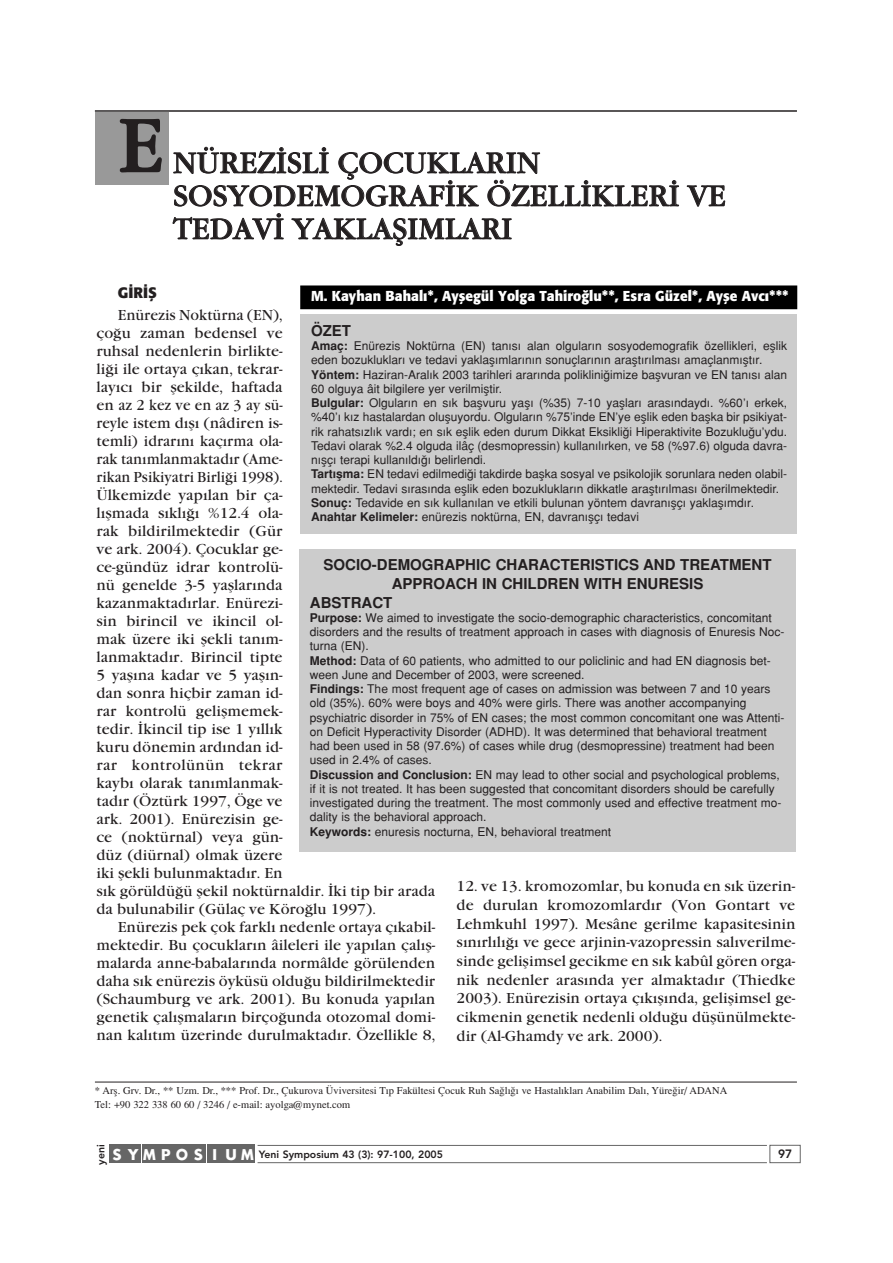
<style>
.page{position:relative;width:893px;height:1263px;background:#fff}
.page>*{position:absolute;margin:0;border:0;box-sizing:border-box;transform-origin:0 0}
.t1{font:76.2px "Garamond";color:#231f20}
.t2{font:30px/33px "Garamond";color:#231f20}
.t3{font:15px/18px "Garamond";color:#231f20;text-align:justify}
.t4{font:15px "Helvetica Turk B";color:#231f20}
.t5{font:700 15px "Formata";color:#231f20}
.t6{font:700 14.25px "Formata";color:#fff;scale:.95 1}
.t7{font:12px/14.2px "Helvetica Turk";color:#231f20}
.t8{font:800 12px "Avenir";color:#231f20}
.t9{font:10.5px/13.5px "Times Turk";color:#231f20}
.t10{font:800 10.5px "Avenir";color:#231f20}
.s1{font-family:"Helvetica Turk B"}
.s2{font-family:"Futura Maxi";font-weight:700;font-size:14.25px;color:#fff}
</style>
<div class="page">
<div style="left:109px;top:1145px;width:15px;height:18px;background:#666"></div>
<div style="left:126px;top:1145px;width:15px;height:18px;background:#666"></div>
<div style="left:142px;top:1145px;width:15px;height:18px;background:#666"></div>
<div style="left:158px;top:1145px;width:15px;height:18px;background:#666"></div>
<div style="left:175px;top:1145px;width:15px;height:18px;background:#666"></div>
<div style="left:191px;top:1145px;width:15px;height:18px;background:#666"></div>
<div style="left:207px;top:1145px;width:15px;height:18px;background:#666"></div>
<div style="left:223px;top:1145px;width:15px;height:18px;background:#666"></div>
<div style="left:240px;top:1145px;width:15px;height:18px;background:#666"></div>
<svg style="left:257px;top:1145px;width:544px;height:18px"></svg>
<div style="left:95px;top:111px;width:73px;height:74px;background:#999"></div>
<hr style="left:95px;top:111px;width:701px;height:1px;background:#231f20">
<div style="left:300px;top:314px;width:497px;height:219px;background:#ccc"></div>
<div style="left:301px;top:286px;width:495px;height:22px;background:#000"></div>
<div style="left:300px;top:286px;width:497px;height:23px;border:1px solid #000"></div>
<div style="left:299px;top:550px;width:497px;height:302px;background:#ccc"></div>
<hr style="left:95px;top:1082px;width:701px;height:1px;background:#231f20">
<h1 class="t1" style="left:118px;top:120px;width:47px">E</h1>
<h2 class="t2" style="left:173px;top:150px;width:554px">NÜREZ‹SL‹ ÇOCUKLARIN<br>SOSYODEMOGRAF‹K ÖZELL‹KLER‹ VE<br>TEDAV‹ YAKLAfiIMLARI</h2>
<p class="t5" style="left:118px;top:286px;width:41px">G‹R‹fi</p>
<p class="t3" style="left:96px;top:308px;width:340px;text-align:left;text-indent:21px">Enürezis Noktürna (EN),<br>ço¤u zaman bedensel ve<br>ruhsal nedenlerin birlikte-<br>li¤i ile ortaya ç›kan, tekrar-<br>lay›c› bir flekilde, haftada<br>en az 2 kez ve en az 3 ay sü-<br>reyle istem d›fl› (nâdiren is-<br>temli) idrar›n› kaç›rma ola-<br>rak tan›mlanmaktad›r (Ame-<br>rikan Psikiyatri Birli¤i 1998).<br>Ülkemizde yap›lan bir ça-<br>l›flmada s›kl›¤› %12.4 ola-<br>rak bildirilmektedir (Gür<br>ve ark. 2004). Çocuklar ge-<br>ce-gündüz idrar kontrolü-<br>nü genelde 3-5 yafllar›nda<br>kazanmaktad›rlar. Enürezi-<br>sin birincil ve ikincil ol-<br>mak üzere iki flekli tan›m-<br>lanmaktad›r. Birincil tipte<br>5 yafl›na kadar ve 5 yafl›n-<br>dan sonra hiçbir zaman id-<br>rar kontrolü geliflmemek-<br>tedir. ‹kincil tip ise 1 y›ll›k<br>kuru dönemin ard›ndan id-<br>rar kontrolünün tekrar<br>kayb› olarak tan›mlanmak-<br>tad›r (Öztürk 1997, Öge ve<br>ark. 2001). Enürezisin ge-<br>ce (noktürnal) veya gün-<br>düz (diürnal) olmak üzere<br>iki flekli bulunmaktad›r. En<br>s›k görüldü¤ü flekil noktürnaldir. ‹ki tip bir arada da bulunabilir (Gülaç ve Köro¤lu 1997).</p>
<p class="t3" style="left:96px;top:920px;width:340px;text-indent:21px">Enürezis pek çok farkl› nedenle ortaya ç›kabil&shy;mektedir. Bu çocuklar›n âileleri ile yap›lan çal›fl&shy;malarda anne-babalar›nda normâlde görülenden daha s›k enürezis öyküsü oldu¤u bildirilmektedir (Schaumburg ve ark. 2001). Bu konuda yap›lan genetik çal›flmalar›n birço¤unda otozomal domi&shy;nan kal›t›m üzerinde durulmaktad›r. Özellikle 8,</p>
<p class="t6" style="left:311px;top:290px;width:504px">M. Kayhan Bahal›*, Ayflegül Yolga Tahiro¤lu**, Esra Güzel*, Ayfle Avc›***</p>
<p class="t4" style="left:311px;top:325px;width:42px">ÖZET</p>
<p class="t7" style="left:311px;top:341px;width:477px"><span class="s1">Amaç:</span> Enürezis Noktürna (EN) tan›s› alan olgular›n sosyodemografik özellikleri, efllik eden bozukluklar› ve tedavi yaklafl›mlar›n›n sonuçlar›n›n araflt›r›lmas› amaçlanm›flt›r.<br><span class="s1">Yöntem:</span> Haziran-Aral›k 2003 tarihleri arar›nda poliklini¤imize baflvuran ve EN tan›s› alan 60 olguya âit bilgilere yer verilmifltir.<br><span class="s1">Bulgular:</span> Olgular›n en s›k baflvuru yafl› (%35) 7-10 yafllar› aras›ndayd›. %60’› erkek, %40’› k›z hastalardan olufluyordu. Olgular›n %75’inde EN’ye efllik eden baflka bir psikiyat&shy;rik rahats›zl›k vard›; en s›k efllik eden durum Dikkat Eksikli¤i Hiperaktivite Bozuklu¤u’ydu.<br>Tedavi olarak %2.4 olguda ilâç (desmopressin) kullan›l›rken, ve 58 (%97.6) olguda davra&shy;n›flç› terapi kullan›ld›¤› belirlendi.<br><span class="s1">Tart›flma:</span> EN tedavi edilmedi¤i takdirde baflka sosyal ve psikolojik sorunlara neden olabil&shy;mektedir. Tedavi s›ras›nda efllik eden bozukluklar›n dikkatle araflt›r›lmas› önerilmektedir.<br><span class="s1">Sonuç:</span> Tedavide en s›k kullan›lan ve etkili bulunan yöntem davran›flç› yaklafl›md›r.<br><span class="s1">Anahtar Kelimeler:</span> enürezis noktürna, EN, davran›flç› tedavi</p>
<p class="t4" style="left:323px;top:560px;width:449px">SOCIO-DEMOGRAPHIC CHARACTERISTICS AND TREATMENT</p>
<p class="t4" style="left:391px;top:578px;width:313px">APPROACH IN CHILDREN WITH ENURESIS</p>
<p class="t4" style="left:310px;top:597px;width:84px">ABSTRACT</p>
<p class="t7" style="left:310px;top:612px;width:476px"><span class="s1">Purpose:</span> We aimed to investigate the socio-demographic characteristics, concomitant disorders and the results of treatment approach in cases with diagnosis of Enuresis Noc&shy;turna (EN).<br><span class="s1">Method:</span> Data of 60 patients, who admitted to our policlinic and had EN diagnosis bet&shy;ween June and December of 2003, were screened.<br><span class="s1">Findings:</span> The most frequent age of cases on admission was between 7 and 10 years old (35%). 60% were boys and 40% were girls. There was another accompanying psychiatric disorder in 75% of EN cases; the most common concomitant one was Attenti&shy;on Deficit Hyperactivity Disorder (ADHD). It was determined that behavioral treatment had been used in 58 (97.6%) of cases while drug (desmopressine) treatment had been used in 2.4% of cases.<br><span class="s1">Discussion and Conclusion:</span> EN may lead to other social and psychological problems, if it is not treated. It has been suggested that concomitant disorders should be carefully investigated during the treatment. The most commonly used and effective treatment mo&shy;dality is the behavioral approach.<br><span class="s1">Keywords:</span> enuresis nocturna, EN, behavioral treatment</p>
<p class="t3" style="left:456px;top:879px;width:340px;line-height:18.6px">12. ve 13. kromozomlar, bu konuda en s›k üzerin&shy;de durulan kromozomlard›r (Von Gontart ve Lehmkuhl 1997). Mesâne gerilme kapasitesinin s›n›rl›l›¤› ve gece arjinin-vazopressin sal›verilme&shy;sinde geliflimsel gecikme en s›k kabûl gören orga&shy;nik nedenler aras›nda yer almaktad›r (Thiedke 2003). Enürezisin ortaya ç›k›fl›nda, geliflimsel ge&shy;cikmenin genetik nedenli oldu¤u düflünülmekte&shy;dir (Al-Ghamdy ve ark. 2000).</p>
<p class="t9" style="left:95px;top:1085px;width:634px">* Arfl. Grv. Dr., ** Uzm. Dr., *** Prof. Dr., Çukurova Üviversitesi T›p Fakültesi Çocuk Ruh Sa¤l›¤› ve Hastal›klar› Anabilim Dal›, Yüre¤ir/ ADANA<br>Tel: +90 322 338 60 60 / 3246 / e-mail: ayolga@mynet.com</p>
<p class="t10" style="left:96px;top:1165px;width:22px;rotate:-90deg">yeni</p>
<p class="t10" style="left:113px;top:1150px;width:332px"><span class="s2">S Y M P O S I U M</span> Yeni Symposium 43 (3): 97-100, 2005</p>
<p class="t8" style="left:778px;top:1149px;width:16px">97</p>
</div>
